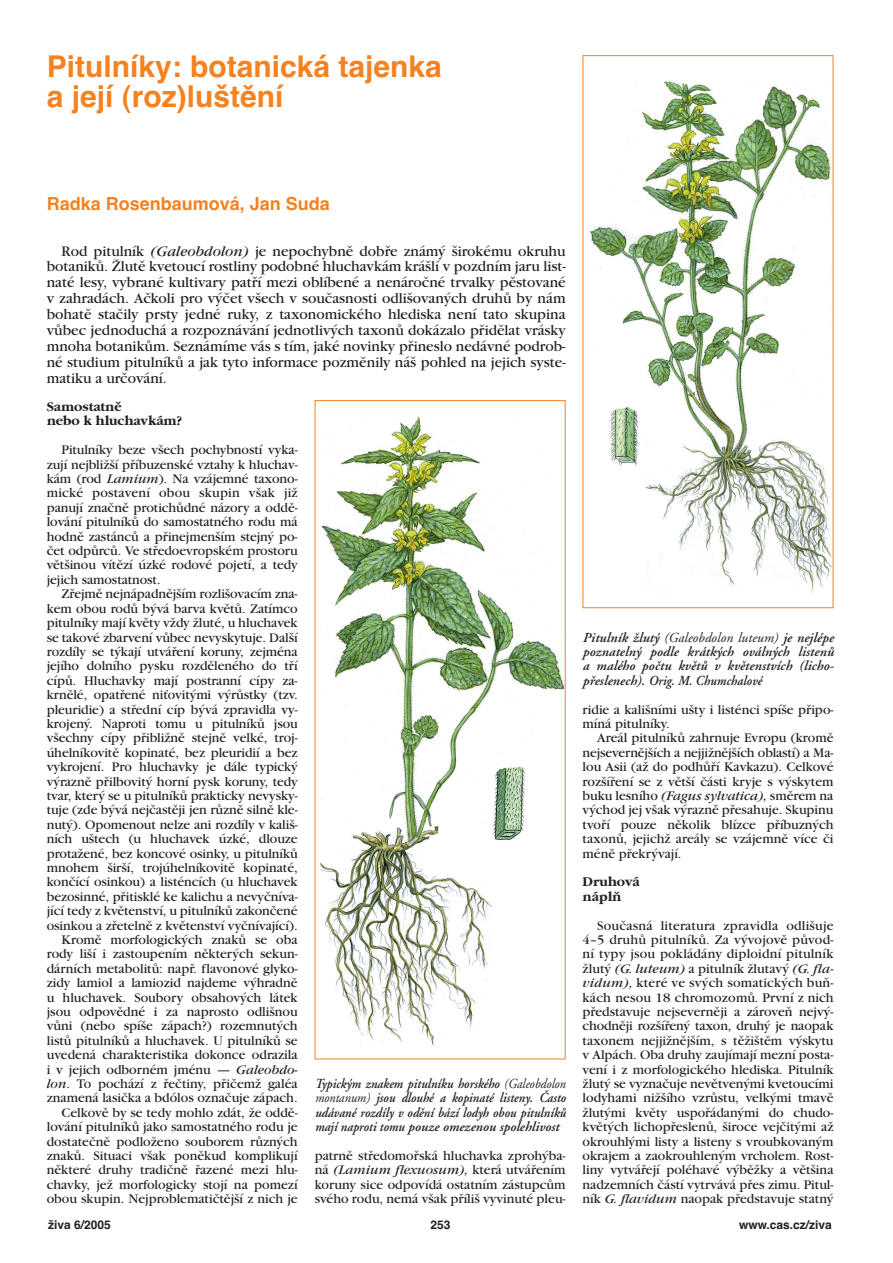
<style>
.page{position:relative;width:893px;height:1263px;background:#fff}
.page>*{position:absolute;margin:0;border:0;box-sizing:border-box;transform-origin:0 0}
.t1{font:700 30px/30px "Helvetica CE";color:#f58220}
.t2{font:700 18px "Helvetica CE";color:#f58220}
.t3{font:15.3px/15.9px "Garamond CE";color:#231f20;text-align:justify}
.t4{font:13.8px/14.4px "Garamond CE";letter-spacing:-.005em;color:#231f20;text-align:justify}
.t5{font:italic 600 13.8px/14.4px "Adobe Garamond CE";color:#231f20;text-align:justify;scale:.9 1}
.t6{font:italic 600 13.8px/14.4px "Adobe Garamond CE";color:#231f20;text-align:justify}
.t7{font:700 13.8px/14.4px "Garamond CE";color:#231f20}
.t8{font:700 12px "Helvetica CE";color:#231f20}
.s1{font-style:italic}
.s2{font-weight:400}
</style>
<div class="page">
<img style="left:589px;top:81px;width:242px;height:512px">
<div style="left:583px;top:55px;width:250px;height:553px;border:1px solid #f58220"></div>
<img style="left:321px;top:416px;width:243px;height:631px">
<h1 class="t1" style="left:47px;top:52px;width:397px">Pitulníky: botanická tajenka a její (roz)luštění</h1>
<h2 class="t2" style="left:47px;top:193px;width:285px">Radka Rosenbaumová, Jan Suda</h2>
<p class="t3" style="left:47px;top:244px;width:520px;text-indent:15px">Rod pitulník <span class="s1">(Galeobdolon)</span> je nepochybně dobře známý širokému okruhu botaniků. Žlutě kvetoucí rostliny podobné hluchavkám krášlí v pozdním jaru list&shy;naté lesy, vybrané kultivary patří mezi oblíbené a nenáročné trvalky pěstované v zahradách. Ačkoli pro výčet všech v současnosti odlišovaných druhů by nám bohatě stačily prsty jedné ruky, z taxonomického hlediska není tato skupina vůbec jednoduchá a rozpoznávání jednotlivých taxonů dokázalo přidělat vrásky mnoha botanikům. Seznámíme vás s tím, jaké novinky přineslo nedávné podrob&shy;né studium pitulníků a jak tyto informace pozměnily náš pohled na jejich syste&shy;matiku a určování.</p>
<p class="t7" style="left:47px;top:400px;width:137px">Samostatně<br>nebo k hluchavkám?</p>
<p class="t4" style="left:47px;top:444px;width:252px;text-indent:15px">Pitulníky beze všech pochybností vyka&shy;zují nejbližší příbuzenské vztahy k hluchav&shy;kám (rod <span class="s1">Lamium</span>). Na vzájemné taxono&shy;mické postavení obou skupin však již panují značně protichůdné názory a oddě&shy;lování pitulníků do samostatného rodu má hodně zastánců a přinejmenším stejný po&shy;čet odpůrců. Ve středoevropském prostoru většinou vítězí úzké rodové pojetí, a tedy jejich samostatnost.</p>
<p class="t4" style="left:47px;top:588px;width:253px;text-align:right">Zřejmě nejnápadnějším rozlišovacím zna&shy;kem obou rodů bývá barva květů. Zatímco pitulníky mají květy vždy žluté, u hluchavek se takové zbarvení vůbec nevyskytuje. Další rozdíly se týkají utváření koruny, zejména jejího dolního pysku rozděleného do tří cípů. Hluchavky mají postranní cípy za&shy;krnělé, opatřené niťovitými výrůstky (tzv. pleuridie) a střední cíp bývá zpravidla vy&shy;krojený. Naproti tomu u pitulníků jsou všechny cípy přibližně stejně velké, troj&shy;úhelníkovitě kopinaté, bez pleuridií a bez vykrojení. Pro hluchavky je dále typický výrazně přilbovitý horní pysk koruny, tedy tvar, který se u pitulníků prakticky nevysky&shy;tuje (zde bývá nejčastěji jen různě silně kle&shy;nutý). Opomenout nelze ani rozdíly v kališ&shy;ních uštech (u hluchavek úzké, dlouze protažené, bez koncové osinky, u pitulníků mnohem širší, trojúhelníkovitě kopinaté, končící osinkou) a listéncích (u hluchavek bezosinné, přitisklé ke kalichu a nevyčníva&shy;jící tedy z květenství, u pitulníků zakončené osinkou a zřetelně z květenství vyčnívající).<br>Kromě morfologických znaků se oba rody liší i zastoupením některých sekun&shy;dárních metabolitů: např. flavonové glyko&shy;zidy lamiol a lamiozid najdeme výhradně u hluchavek. Soubory obsahových látek jsou odpovědné i za naprosto odlišnou vůni (nebo spíše zápach?) rozemnutých listů pitulníků a hluchavek. U pitulníků se uvedená charakteristika dokonce odrazila i v jejich odborném jménu — <span class="s1">Galeobdo&shy;lon</span>. To pochází z řečtiny, přičemž galéa znamená lasička a bdólos označuje zápach.<br>Celkově by se tedy mohlo zdát, že oddě&shy;lování pitulníků jako samostatného rodu je dostatečně podloženo souborem různých znaků. Situaci však poněkud komplikují některé druhy tradičně řazené mezi hlu&shy;chavky, jež morfologicky stojí na pomezí obou skupin. Nejproblematičtější z nich je</p>
<p class="t5" style="left:315px;top:1078px;width:280px">Typickým znakem pitulníku horského <span class="s2">(Galeobdolon montanum)</span> jsou dlouhé a kopinaté listeny. Často udávané rozdíly v odění bází lodyh obou pitulníků mají naproti tomu pouze omezenou spolehlivost</p>
<p class="t4" style="left:315px;top:1150px;width:252px">patrně středomořská hluchavka zprohýba&shy;ná <span class="s1">(Lamium flexuosum),</span> která utvářením koruny sice odpovídá ostatním zástupcům svého rodu, nemá však příliš vyvinuté pleu-</p>
<p class="t6" style="left:583px;top:631px;width:253px">Pitulník žlutý <span class="s2">(Galeobdolon luteum)</span> je nejlépe poznatelný podle krátkých oválných listenů a malého počtu květů v květenstvích (licho&shy;přeslenech). Orig. M. Chumchalové</p>
<p class="t4" style="left:583px;top:703px;width:252px">ridie a kališními ušty i listénci spíše připo&shy;míná pitulníky.</p>
<p class="t4" style="left:583px;top:732px;width:252px;text-indent:15px">Areál pitulníků zahrnuje Evropu (kromě nejsevernějších a nejjižnějších oblastí) a Ma&shy;lou Asii (až do podhůří Kavkazu). Celkové rozšíření se z větší části kryje s výskytem buku lesního <span class="s1">(Fagus sylvatica),</span> směrem na východ jej však výrazně přesahuje. Skupinu tvoří pouze několik blízce příbuzných taxonů, jejichž areály se vzájemně více či méně překrývají.</p>
<p class="t7" style="left:583px;top:876px;width:59px">Druhová náplň</p>
<p class="t4" style="left:583px;top:919px;width:253px;text-indent:15px">Současná literatura zpravidla odlišuje 4–5 druhů pitulníků. Za vývojově původ&shy;ní typy jsou pokládány diploidní pitulník žlutý <span class="s1">(G. luteum)</span> a pitulník žlutavý <span class="s1">(G. fla&shy;vidum),</span> které ve svých somatických buň&shy;kách nesou 18 chromozomů. První z nich představuje nejseverněji a zároveň nejvý&shy;chodněji rozšířený taxon, druhý je naopak taxonem nejjižnějším, s těžištěm výskytu v Alpách. Oba druhy zaujímají mezní posta&shy;vení i z morfologického hlediska. Pitulník žlutý se vyznačuje nevětvenými kvetoucími lodyhami nižšího vzrůstu, velkými tmavě žlutými květy uspořádanými do chudo&shy;květých lichopřeslenů, široce vejčitými až okrouhlými listy a listeny s vroubkovaným okrajem a zaokrouhleným vrcholem. Rost&shy;liny vytvářejí poléhavé výběžky a většina nadzemních částí vytrvává přes zimu. Pitul&shy;ník <span class="s1">G. flavidum</span> naopak představuje statný</p>
<p class="t8" style="left:48px;top:1217px;width:64px">živa 6/2005</p>
<p class="t8" style="left:431px;top:1217px;width:22px">253</p>
<p class="t8" style="left:739px;top:1217px;width:94px">www.cas.cz/ziva</p>
</div>
